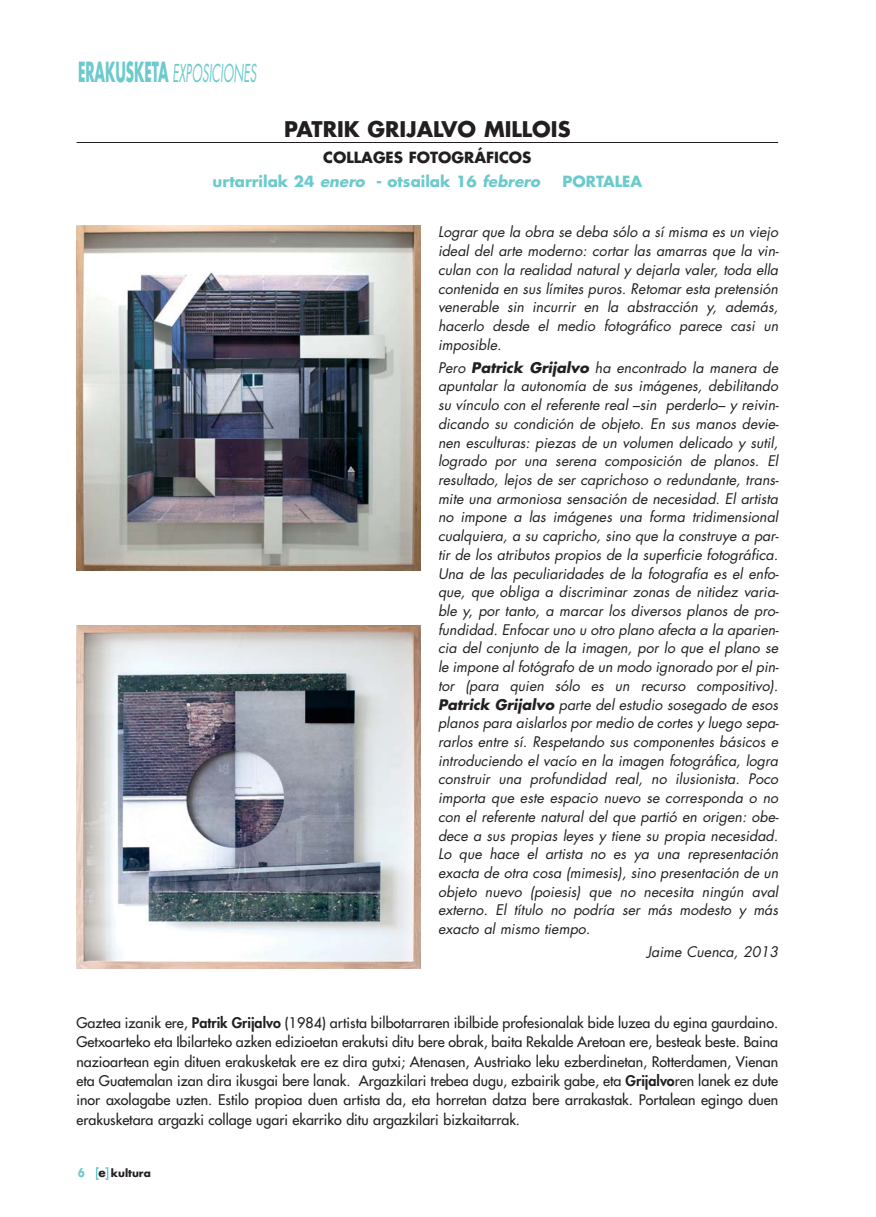
<style>
.page{position:relative;width:876px;height:1217px;background:#fff}
.page>*{position:absolute;margin:0;border:0;box-sizing:border-box;transform-origin:0 0}
.t1{font:24px "Futura";color:#6ccacd;scale:.5 1}
.t2{font:700 21px "Futura";color:#231f20}
.t3{font:700 15px/24px "Futura";color:#6ccacd}
.t4{font:italic 14.25px/18.8px "Futura";color:#231f20;text-align:justify}
.t5{font:14.25px/19.4px "Futura";color:#231f20;text-align:justify}
.t6{font:700 10.5px "Futura";color:#231f20}
.s1{font-weight:700;font-size:27px}
.s2{color:#231f20}
.s3{font-style:italic}
.s4{font-weight:700}
.s5{font-weight:800}
.s6{font-size:12px;color:#6ccacd}
.s7{font-size:12px}
</style>
<div class="page">
<svg style="left:96px;top:1167px;width:3px;height:12px"></svg>
<svg style="left:105px;top:1167px;width:3px;height:12px"></svg>
<hr style="left:77px;top:142px;width:701px;height:1px;background:#231f20">
<img style="left:77px;top:225px;width:344px;height:345px">
<img style="left:77px;top:625px;width:344px;height:343px">
<h1 class="t1" style="left:78px;top:62px;width:363px"><span class="s1">E RA K U S K E TA</span> EXPOSICIONES</h1>
<h2 class="t2" style="left:284px;top:119px;width:288px">PATRIK GRIJALVO MILLOIS</h2>
<p class="t3" style="left:212px;top:147px;width:332px;text-indent:111px"><span class="s2">COLLAGES FOTOGRÁFICOS </span>urtarrilak 24 <span class="s3">enero</span> - otsailak 16 <span class="s3">febrero</span></p>
<p class="t3" style="left:563px;top:171px;width:81px">PORTALEA</p>
<p class="t4" style="left:438px;top:224px;width:344px">Lograr que la obra se deba sólo a sí misma es un viejo ideal del arte moderno: cortar las amarras que la vin&shy;culan con la realidad natural y dejarla valer, toda ella contenida en sus límites puros. Retomar esta pretensión venerable sin incurrir en la abstracción y, además, hacerlo desde el medio fotográfico parece casi un imposible.</p>
<p class="t4" style="left:438px;top:359px;width:344px">Pero <span class="s4">Patrick Grijalvo</span> ha encontrado la manera de apuntalar la autonomía de sus imágenes, debilitando su vínculo con el referente real –sin perderlo– y reivin&shy;dicando su condición de objeto. En sus manos devie&shy;nen esculturas: piezas de un volumen delicado y sutil, logrado por una serena composición de planos. El resultado, lejos de ser caprichoso o redundante, trans&shy;mite una armoniosa sensación de necesidad. El artista no impone a las imágenes una forma tridimensional cualquiera, a su capricho, sino que la construye a par&shy;tir de los atributos propios de la superficie fotográfica.<br>Una de las peculiaridades de la fotografía es el enfo&shy;que, que obliga a discriminar zonas de nitidez varia&shy;ble y, por tanto, a marcar los diversos planos de pro&shy;fundidad. Enfocar uno u otro plano afecta a la aparien&shy;cia del conjunto de la imagen, por lo que el plano se le impone al fotógrafo de un modo ignorado por el pin&shy;tor (para quien sólo es un recurso compositivo).<br><span class="s4">Patrick Grijalvo</span> parte del estudio sosegado de esos planos para aislarlos por medio de cortes y luego sepa&shy;rarlos entre sí. Respetando sus componentes básicos e introduciendo el vacío en la imagen fotográfica, logra construir una profundidad real, no ilusionista. Poco importa que este espacio nuevo se corresponda o no con el referente natural del que partió en origen: obe&shy;dece a sus propias leyes y tiene su propia necesidad.<br>Lo que hace el artista no es ya una representación exacta de otra cosa (mimesis), sino presentación de un objeto nuevo (poiesis) que no necesita ningún aval externo. El título no podría ser más modesto y más exacto al mismo tiempo.</p>
<p class="t4" style="left:647px;top:943px;width:135px">Jaime Cuenca, 2013</p>
<p class="t5" style="left:77px;top:1013px;width:703px">Gaztea izanik ere, <span class="s5">Patrik Grijalvo</span> (1984) artista bilbotarraren ibilbide profesionalak bide luzea du egina gaurdaino.<br>Getxoarteko eta Ibilarteko azken edizioetan erakutsi ditu bere obrak, baita Rekalde Aretoan ere, besteak beste. Baina nazioartean egin dituen erakusketak ere ez dira gutxi; Atenasen, Austriako leku ezberdinetan, Rotterdamen, Vienan eta Guatemalan izan dira ikusgai bere lanak. Argazkilari trebea dugu, ezbairik gabe, eta <span class="s5">Grijalvo</span>ren lanek ez dute inor axolagabe uzten. Estilo propioa duen artista da, eta horretan datza bere arrakastak. Portalean egingo duen erakusketara argazki collage ugari ekarriko ditu argazkilari bizkaitarrak.</p>
<p class="t6" style="left:78px;top:1167px;width:74px"><span class="s6">6</span> <span class="s7">e</span> kultura</p>
</div>
